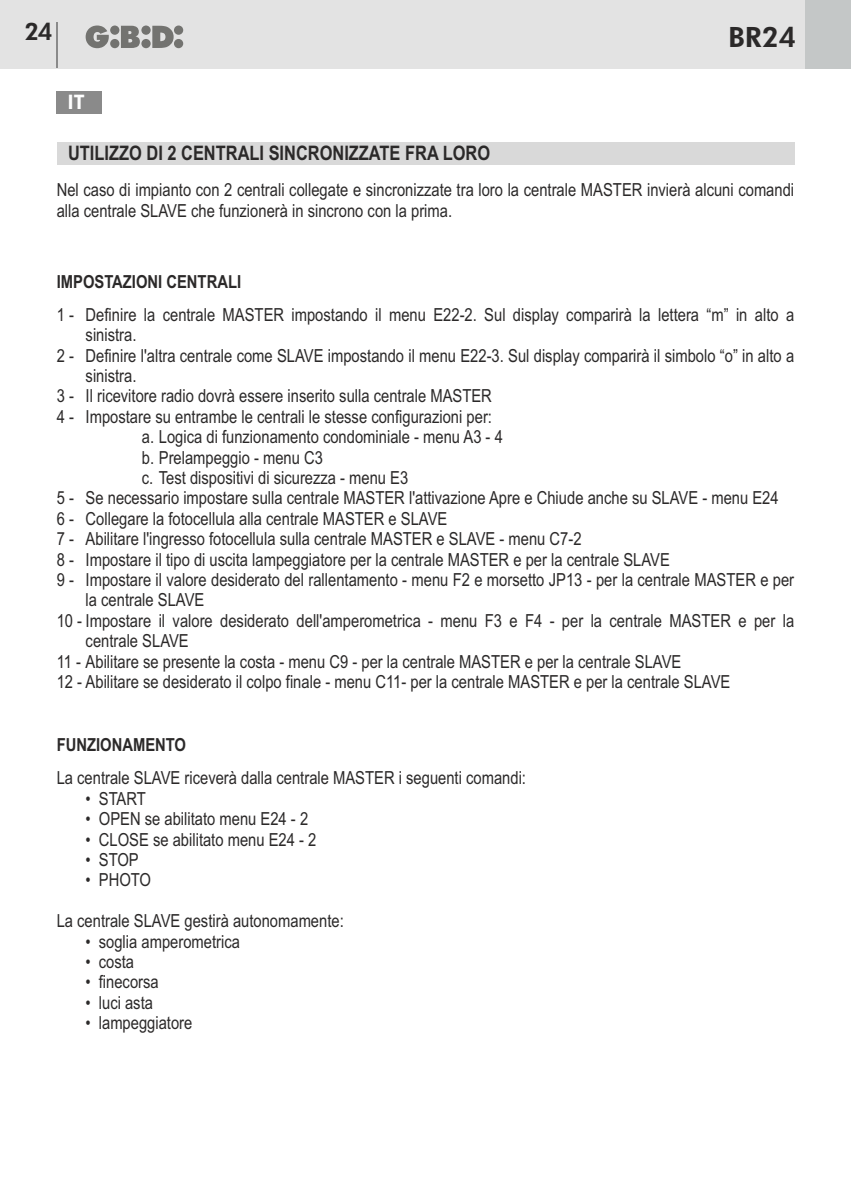
<style>
.page{position:relative;width:851px;height:1191px;background:#fff}
.page>*{position:absolute;margin:0;border:0;box-sizing:border-box;transform-origin:0 0}
.t1{font:800 28px "Futura BT";color:#2b2929}
.t2{font:800 24px "Futura BT";color:#2b2929}
.t3{font:700 20px "Arial Narrow";color:#2b2929}
.t4{font:800 20px "Futura BT";color:#fff}
.t5{font:18px/20.4px "Arial Narrow";color:#2b2929}
.t6{font:700 18px "Arial Narrow";color:#2b2929}
</style>
<div class="page">
<div style="left:0;top:0;width:850px;height:68px;background:#e3e3e3"></div>
<div style="left:805px;top:0;width:45px;height:68px;background:#c4c7c7"></div>
<svg style="left:86px;top:26px;width:97px;height:22px"></svg>
<hr style="left:56px;top:23px;width:2px;height:45px;background:#8a8a8a">
<hr style="left:850px;top:0;width:1px;height:68px;background:#c4c7c7">
<div style="left:57px;top:91px;width:45px;height:22px;background:#8a8a8a"></div>
<div style="left:57px;top:142px;width:737px;height:22px;background:#d9d9d9"></div>
<h2 class="t2" style="left:24px;top:22px;width:29px">24</h2>
<h1 class="t1" style="left:728px;top:26px;width:70px">BR24</h1>
<p class="t4" style="left:67px;top:94px;width:19px">IT</p>
<p class="t3" style="left:68px;top:146px;width:423px">UTILIZZO DI 2 CENTRALI SINCRONIZZATE FRA LORO</p>
<p class="t5" style="left:57px;top:181px;width:738px">Nel caso di impianto con 2 centrali collegate e sincronizzate tra loro la centrale MASTER invierà alcuni comandi alla centrale SLAVE che funzionerà in sincrono con la prima.</p>
<p class="t6" style="left:57px;top:275px;width:186px">IMPOSTAZIONI CENTRALI</p>
<p class="t5" style="left:57px;top:306px;width:738px">1 - Definire la centrale MASTER impostando il menu E22-2. Sul display comparirà la lettera “m” in alto a</p>
<p class="t5" style="left:86px;top:326px;width:52px">sinistra.</p>
<p class="t5" style="left:57px;top:347px;width:738px">2 - Definire l'altra centrale come SLAVE impostando il menu E22-3. Sul display comparirà il simbolo “o” in alto a</p>
<p class="t5" style="left:86px;top:367px;width:52px">sinistra.</p>
<p class="t5" style="left:57px;top:387px;width:436px">3 - Il ricevitore radio dovrà essere inserito sulla centrale MASTER</p>
<p class="t5" style="left:57px;top:408px;width:437px">4 - Impostare su entrambe le centrali le stesse configurazioni per:</p>
<p class="t5" style="left:142px;top:428px;width:362px">a. Logica di funzionamento condominiale - menu A3 - 4</p>
<p class="t5" style="left:142px;top:449px;width:183px">b. Prelampeggio - menu C3</p>
<p class="t5" style="left:142px;top:469px;width:268px">c. Test dispositivi di sicurezza - menu E3</p>
<p class="t5" style="left:57px;top:489px;width:723px">5 - Se necessario impostare sulla centrale MASTER l'attivazione Apre e Chiude anche su SLAVE - menu E24</p>
<p class="t5" style="left:57px;top:510px;width:392px">6 - Collegare la fotocellula alla centrale MASTER e SLAVE</p>
<p class="t5" style="left:57px;top:530px;width:526px">7 - Abilitare l'ingresso fotocellula sulla centrale MASTER e SLAVE - menu C7-2</p>
<p class="t5" style="left:57px;top:551px;width:614px">8 - Impostare il tipo di uscita lampeggiatore per la centrale MASTER e per la centrale SLAVE</p>
<p class="t5" style="left:57px;top:571px;width:738px">9 - Impostare il valore desiderato del rallentamento - menu F2 e morsetto JP13 - per la centrale MASTER e per</p>
<p class="t5" style="left:86px;top:591px;width:120px">la centrale SLAVE</p>
<p class="t5" style="left:57px;top:612px;width:738px">10 - Impostare il valore desiderato dell'amperometrica - menu F3 e F4 - per la centrale MASTER e per la</p>
<p class="t5" style="left:86px;top:632px;width:105px">centrale SLAVE</p>
<p class="t5" style="left:57px;top:652px;width:626px">11 - Abilitare se presente la costa - menu C9 - per la centrale MASTER e per la centrale SLAVE</p>
<p class="t5" style="left:57px;top:673px;width:675px">12 - Abilitare se desiderato il colpo finale - menu C11- per la centrale MASTER e per la centrale SLAVE</p>
<p class="t6" style="left:57px;top:738px;width:131px">FUNZIONAMENTO</p>
<p class="t5" style="left:57px;top:769px;width:471px">La centrale SLAVE riceverà dalla centrale MASTER i seguenti comandi:</p>
<p class="t5" style="left:86px;top:790px;width:62px">• START</p>
<p class="t5" style="left:86px;top:810px;width:224px">• OPEN se abilitato menu E24 - 2</p>
<p class="t5" style="left:86px;top:830px;width:232px">• CLOSE se abilitato menu E24 - 2</p>
<p class="t5" style="left:86px;top:851px;width:55px">• STOP</p>
<p class="t5" style="left:86px;top:871px;width:67px">• PHOTO</p>
<p class="t5" style="left:57px;top:912px;width:288px">La centrale SLAVE gestirà autonomamente:</p>
<p class="t5" style="left:86px;top:932px;width:156px">• soglia amperometrica</p>
<p class="t5" style="left:86px;top:953px;width:50px">• costa</p>
<p class="t5" style="left:86px;top:973px;width:75px">• finecorsa</p>
<p class="t5" style="left:86px;top:993px;width:69px">• luci asta</p>
<p class="t5" style="left:86px;top:1014px;width:108px">• lampeggiatore</p>
</div>
